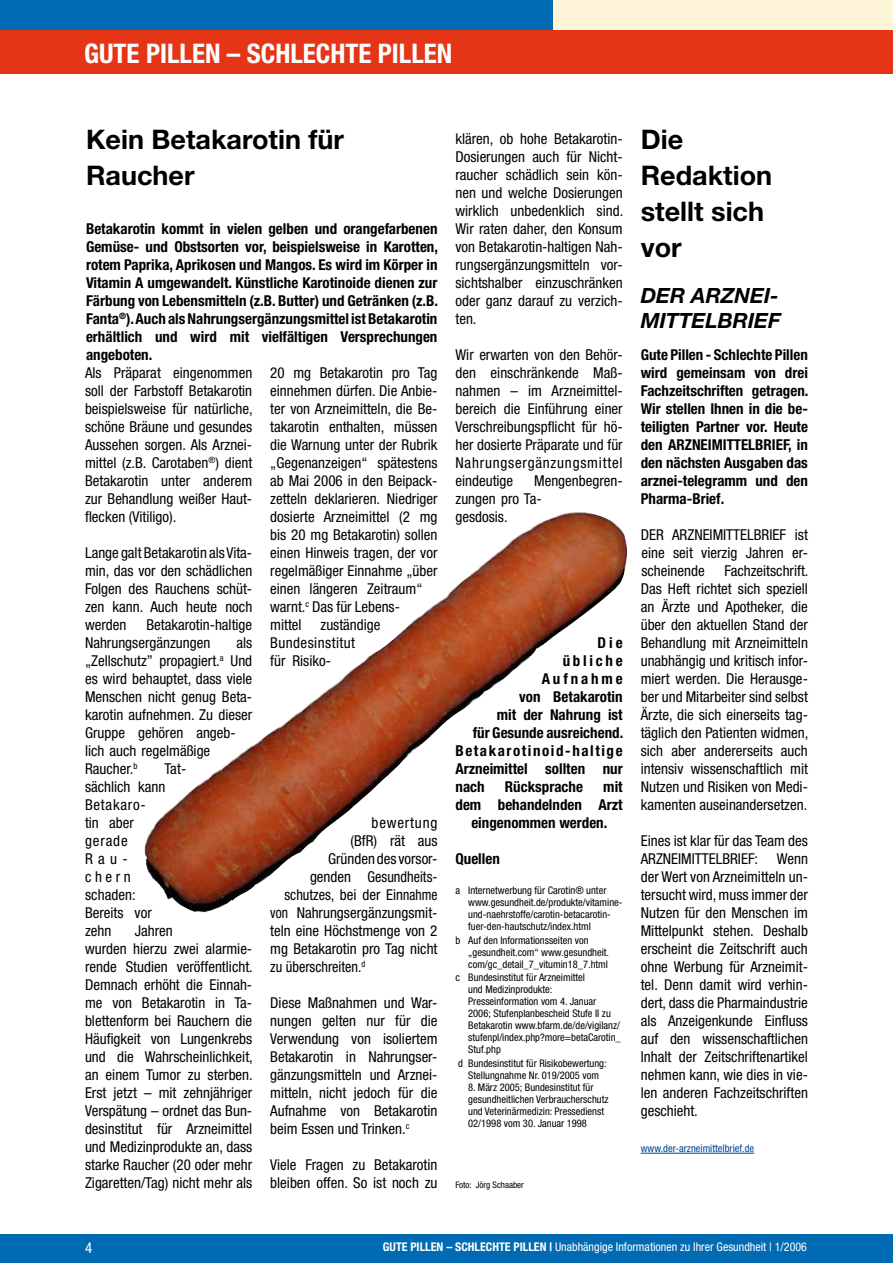
<style>
.page{position:relative;width:893px;height:1263px;background:#fff}
.page>*{position:absolute;margin:0;border:0;box-sizing:border-box;transform-origin:0 0}
.t1{font:700 27px/36px "Helvetica Neue LT";color:#000}
.t2{font:700 condensed 27px "Helvetica Neue LT";color:#fff}
.t3{font:italic 700 21px/25.2px "Helvetica Neue LT";color:#000}
.t4{font:condensed 15px/18px "Helvetica Neue LT";color:#000;text-align:justify}
.t5{font:700 condensed 15px/18px "Helvetica Neue LT";color:#000;text-align:justify}
.t6{font:condensed 15px "Helvetica Neue LT";color:#000;scale:.95 1}
.t7{font:condensed 15px "Helvetica Neue LT";color:#000;scale:.9 1}
.t8{font:700 condensed 15px "Helvetica Neue LT";letter-spacing:.105em;color:#000}
.t9{font:condensed 15px "Helvetica Neue LT";letter-spacing:.055em;color:#000}
.t10{font:700 condensed 15px "Helvetica Neue LT";letter-spacing:.19em;color:#000}
.t11{font:700 condensed 15px "Helvetica Neue LT";letter-spacing:.18em;color:#000}
.t12{font:condensed 12px "Helvetica Neue LT";color:#fff}
.t13{font:condensed 10.5px/12px "Helvetica Neue LT";color:#000}
.t14{font:condensed 10.5px "Helvetica Neue LT";color:#004695}
.t15{font:condensed 9px "Helvetica Neue LT";color:#000}
.s1{font-weight:700}
</style>
<div class="page">
<div style="left:0;top:0;width:893px;height:71px;background:#fff5d8"></div>
<div style="left:0;top:30px;width:893px;height:43px;background:#e53517"></div>
<div style="left:0;top:0;width:553px;height:30px;background:#006ab2"></div>
<div style="left:0;top:1234px;width:893px;height:29px;background:#006ab2"></div>
<hr style="left:641px;top:1153px;width:113px;height:1px;background:#004695">
<img style="left:144px;top:512px;width:483px;height:400px">
<h1 class="t2" style="left:84px;top:37px;width:370px">GUTE PILLEN – SCHLECHTE PILLEN</h1>
<h1 class="t1" style="left:86px;top:120px;width:259px">Kein Betakarotin für<br>Raucher</h1>
<p class="t5" style="left:86px;top:219px;width:354px">Betakarotin kommt in vielen gelben und orangefarbenen Gemüse- und Obstsorten vor, beispielsweise in Karotten, rotem Paprika, Aprikosen und Mangos. Es wird im Körper in Vitamin A umgewandelt. Künstliche Karotinoide dienen zur Färbung von Lebensmitteln (z.B. Butter) und Getränken (z.B.<br>Fanta<sup>®</sup>). Auch als Nahrungsergänzungsmittel ist Betakarotin erhältlich und wird mit vielfältigen Versprechungen angeboten.</p>
<p class="t4" style="left:85px;top:364px;width:169px">Als Präparat eingenommen soll der Farbstoff Betakarotin beispielsweise für natürliche, schöne Bräune und gesundes Aussehen sorgen. Als Arznei&shy;mittel (z.B. Carotaben<sup>®</sup>) dient Betakarotin unter anderem zur Behandlung weißer Haut&shy;flecken (Vitiligo).</p>
<p class="t4" style="left:85px;top:544px;width:169px">Lange galt Betakarotin als Vi-ta&shy;min, das vor den schädlichen Folgen des Rauchens schüt&shy;zen kann. Auch heute noch werden</p>
<p class="t4" style="left:85px;top:616px;width:169px;text-indent:61px">Betakarotin-haltige<br>Nahrungsergänzungen</p>
<p class="t4" style="left:85px;top:634px;width:169px;text-align:left;text-indent:151px">als „Zellschutz” propagiert.<sup>a</sup> Und es wird behauptet, dass viele<br>Menschen nicht genug Beta&shy;karotin aufnehmen. Zu dieser<br>Gruppe gehören angeb&shy;lich auch regelmäßige<br>Raucher.<sup>b</sup></p>
<p class="t4" style="left:85px;top:760px;width:103px;text-align:left;text-indent:79px">Tat&shy;sächlich kann<br>Betakaro-<br>tin aber<br>gerade<br>Rau-<br>chern<br>schaden:<br>Bereits vor<br>zehn</p>
<p class="t4" style="left:85px;top:922px;width:169px;text-align:left;text-indent:50px">Jahren<br>wurden hierzu zwei alarmie&shy;rende Studien veröffentlicht.<br>Demnach erhöht die Einnah&shy;me von Betakarotin in Ta&shy;blettenform bei Rauchern die<br>Häufigkeit von Lungenkrebs und die Wahrscheinlichkeit, an einem Tumor zu sterben.<br>Erst jetzt – mit zehnjähriger<br>Verspätung – ordnet das Bun&shy;desinstitut für Arzneimittel und Medizinprodukte an, dass starke Raucher (20 oder mehr<br>Zigaretten/Tag) nicht mehr als</p>
<p class="t4" style="left:270px;top:364px;width:169px;text-align:left">20 mg Betakarotin pro Tag einnehmen dürfen. Die Anbie&shy;ter von Arzneimitteln, die Be&shy;takarotin enthalten, müssen die Warnung unter der Rubrik „Gegenanzeigen“ spätestens ab Mai 2006 in den Beipack&shy;zetteln deklarieren. Niedriger dosierte Arzneimittel (2 mg bis 20 mg Betakarotin) sollen einen Hinweis tragen, der vor regelmäßiger Einnahme „über einen längeren Zeitraum“ warnt.<sup>c</sup> Das für Lebens-<br>mittel</p>
<p class="t4" style="left:270px;top:616px;width:112px;text-align:left;text-indent:50px">zuständige<br>Bundesinstitut<br>für Risiko-</p>
<p class="t9" style="left:371px;top:814px;width:67px">bewertung</p>
<p class="t4" style="left:350px;top:832px;width:88px">(BfR) rät aus</p>
<p class="t4" style="left:328px;top:850px;width:111px">Gründen des vorsor-</p>
<p class="t4" style="left:310px;top:868px;width:129px">genden Gesundheits-</p>
<p class="t6" style="left:284px;top:886px;width:163px">schutzes, bei der Einnahme</p>
<p class="t7" style="left:270px;top:904px;width:187px">von Nahrungsergänzungsmit-</p>
<p class="t4" style="left:270px;top:922px;width:169px">teln eine Höchstmenge von 2</p>
<p class="t4" style="left:270px;top:940px;width:169px">mg Betakarotin pro Tag nicht</p>
<p class="t6" style="left:270px;top:958px;width:102px">zu überschreiten.<sup>d</sup></p>
<p class="t4" style="left:270px;top:994px;width:169px">Diese Maßnahmen und War&shy;nungen gelten nur für die Verwendung von isoliertem Betakarotin in Nahrungser&shy;gänzungsmitteln und Arznei&shy;mitteln, nicht jedoch für die Aufnahme von Betakarotin beim Essen und Trinken.<sup>c</sup></p>
<p class="t4" style="left:270px;top:1156px;width:169px">Viele Fragen zu Betakarotin bleiben offen. So ist noch zu</p>
<p class="t4" style="left:455px;top:130px;width:169px">klären, ob hohe Betakarotin-Dosierungen auch für Nicht&shy;raucher schädlich sein kön&shy;nen und welche Dosierungen wirklich unbedenklich sind.<br>Wir raten daher, den Konsum von Betakarotin-haltigen Nah&shy;rungsergänzungsmitteln vor&shy;sichtshalber einzuschränken oder ganz darauf zu verzich&shy;ten.</p>
<p class="t4" style="left:455px;top:346px;width:169px">Wir erwarten von den Behör&shy;den einschränkende Maß&shy;nahmen – im Arzneimittel&shy;bereich die Einführung einer Verschreibungspflicht für hö&shy;her dosierte Präparate und für Nahrungsergänzungsmittel eindeutige</p>
<p class="t4" style="left:455px;top:472px;width:169px;text-align:left;text-indent:79px">Mengenbegren&shy;zungen pro Ta-<br>gesdosis.</p>
<p class="t5" style="left:598px;top:633px;width:27px">Die</p>
<p class="t11" style="left:563px;top:652px;width:61px">übliche</p>
<p class="t10" style="left:542px;top:670px;width:82px">Aufnahme</p>
<p class="t5" style="left:519px;top:687px;width:105px">von Betakarotin</p>
<p class="t5" style="left:497px;top:705px;width:127px">mit der Nahrung ist</p>
<p class="t5" style="left:473px;top:723px;width:152px">für Gesunde ausreichend.</p>
<p class="t8" style="left:455px;top:742px;width:169px">Betakarotinoid‑haltige</p>
<p class="t5" style="left:455px;top:759px;width:169px">Arz-----nei-mittel sollten nur</p>
<p class="t5" style="left:455px;top:777px;width:31px">nach</p>
<p class="t5" style="left:505px;top:777px;width:80px">Rücksprache</p>
<p class="t5" style="left:603px;top:777px;width:21px">mit</p>
<p class="t5" style="left:455px;top:795px;width:169px">dem behandelnden Arzt</p>
<p class="t5" style="left:471px;top:813px;width:138px">eingenommen werden.</p>
<p class="t5" style="left:455px;top:849px;width:46px">Quellen</p>
<p class="t13" style="left:468px;top:884px;width:156px;text-indent:-13px">a Internetwerbung für Carotin® unter www.gesundheit.de/produkte/vitamine&shy;und-naehrstoffe/carotin-betacarotin&shy;fuer-den-hautschutz/index.html</p>
<p class="t13" style="left:468px;top:934px;width:142px;text-indent:-13px">b Auf den Informationsseiten von „gesundheit.com“ www.gesundheit. com/gc_detail_7_vitumin1 8_7.html</p>
<p class="t13" style="left:468px;top:971px;width:154px;text-indent:-13px">c Bundesinstitut für Arzneimittel<br>und Medizinprodukte:<br>Presseinformation vom 4. Januar<br>2006; Stufenplanbescheid Stufe II zu<br>Betakarotin www.bfarm.de/de/vigilanz/ stufenpl/index.php?more=betaCarotin_<br>Stuf.php</p>
<p class="t13" style="left:458px;top:1057px;width:150px;text-align:center">d Bundesinstitut für Risikobewertung:<br>Stellungnahme Nr. 01 9/2005 vom</p>
<p class="t13" style="left:468px;top:1081px;width:142px">8. März 2005; Bundesinstitut für gesundheitlichen Verbraucherschutz und Veterinärmedizin: Pressedienst 02/1 998 vom 30. Januar 1 998</p>
<p class="t15" style="left:455px;top:1180px;width:70px">Foto: Jörg Schaaber</p>
<h1 class="t1" style="left:641px;top:120px;width:133px">Die<br>Redaktion stellt sich vor</h1>
<h2 class="t3" style="left:641px;top:283px;width:141px">DER ARZNEI-<br>MITTELBRIEF</h2>
<p class="t5" style="left:641px;top:345px;width:169px">Gute Pillen - Schlechte Pillen wird gemeinsam von drei Fachzeitschriften getragen.<br>Wir stellen Ihnen in die be‑ teiligten Partner vor. Heute den ARZNEIMITTELBRIEF, in den nächsten Ausgaben das arznei-telegramm und den Pharma-Brief.</p>
<p class="t4" style="left:641px;top:526px;width:169px">DER ARZNEIMITTELBRIEF ist eine seit vierzig Jahren er&shy;scheinende</p>
<p class="t4" style="left:641px;top:562px;width:169px;text-indent:84px">Fachzeitschrift.<br>Das Heft richtet sich speziell an Ärzte und Apotheker, die über den aktuellen Stand der Behandlung mit Arzneimitteln unabhängig und kritisch infor&shy;miert werden. Die Herausge&shy;ber und Mitarbeiter sind selbst Ärzte, die sich einerseits tag&shy;täglich den Patienten widmen, sich aber andererseits auch intensiv wissenschaftlich mit Nutzen und Risiken von Medi&shy;kamenten auseinandersetzen.</p>
<p class="t4" style="left:641px;top:832px;width:169px">Eines ist klar für das Team des ARZNEIMITTELBRIEF: Wenn der Wert von Arzneimitteln un&shy;tersucht wird, muss immer der Nutzen für den Menschen im Mittelpunkt stehen. Deshalb erscheint die Zeitschrift auch ohne Werbung für Arzneimit&shy;tel. Denn damit wird verhin&shy;dert, dass die Pharmaindustrie als Anzeigenkunde Einfluss auf den wissenschaftlichen Inhalt der Zeitschriftenartikel nehmen kann, wie dies in vie&shy;len anderen Fachzeitschriften geschieht.</p>
<p class="t14" style="left:641px;top:1142px;width:115px">www.der-arzneimittelbrief.de</p>
<p class="t12" style="left:383px;top:1240px;width:426px"><span class="s1">GUTE PILLEN – SCHLECHTE PILLEN |</span> Unabhängige Informationen zu Ihrer Gesundheit | 1 /2006</p>
</div>
